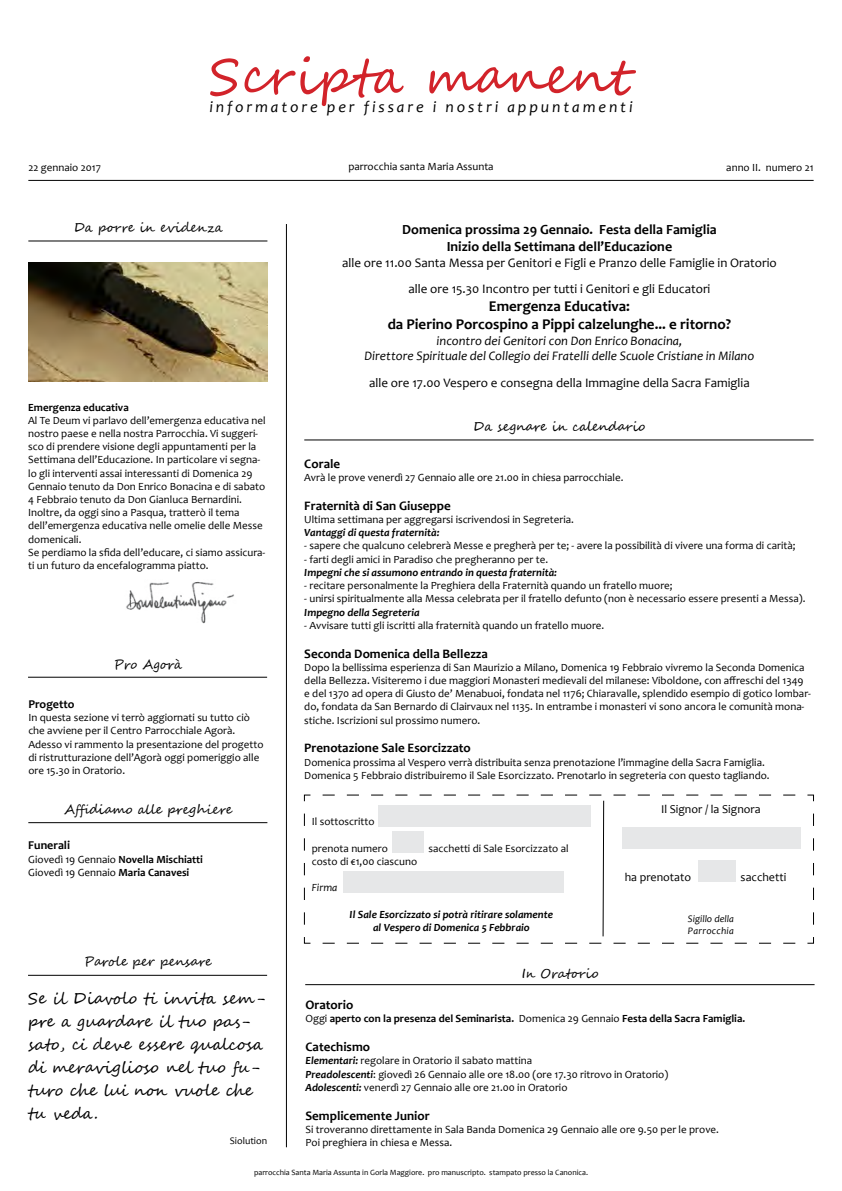
<style>
.page{position:relative;width:842px;height:1191px;background:#fff}
.page>*{position:absolute;margin:0;border:0;box-sizing:border-box;transform-origin:0 0}
.t1{font:50px "Segoe Script";letter-spacing:.01em;color:#d2232a}
.t2{font:16px/23px "Segoe Script";color:#000}
.t3{font:italic 16px "Candara";letter-spacing:.18em;color:#000}
.t4{font:700 15px/18px "Candara";color:#000;text-align:center}
.t5{font:700 14px/16.8px "Candara";color:#000;text-align:center}
.t6{font:13px/26.4px "Candara";color:#000;text-align:center}
.t7{font:700 13px "Candara";color:#000}
.t8{font:italic 13px/15.6px "Candara";color:#000;text-align:center}
.t9{font:13px "Segoe Script";color:#000}
.t10{font:13px "Segoe Script";letter-spacing:-.02em;color:#000}
.t11{font:12px "Candara";color:#000}
.t12{font:700 12px "Candara";color:#000}
.t13{font:11px/13.2px "Candara";color:#000}
.t14{font:italic 700 11px/13.2px "Candara";color:#000;text-align:center}
.t15{font:700 11px "Candara";color:#000}
.t16{font:italic 11px "Candara";color:#000}
.t17{font:italic 10px/12px "Candara";color:#000}
.t18{font:10px "Candara";color:#000}
.t19{font:8px "Candara";color:#000}
.s1{font-weight:700}
.s2{font-weight:400}
.s3{font-weight:700;font-style:italic}
</style>
<div class="page">
<hr style="left:286px;top:224px;width:1px;height:923px;background:#000">
<hr style="left:28px;top:180px;width:786px;height:1px;background:#000">
<hr style="left:28px;top:822px;width:239px;height:1px;background:#000">
<hr style="left:28px;top:241px;width:239px;height:1px;background:#000">
<hr style="left:28px;top:975px;width:239px;height:1px;background:#000">
<img style="left:126px;top:582px;width:108px;height:42px">
<img style="left:28px;top:262px;width:239px;height:119px">
<hr style="left:304px;top:440px;width:510px;height:1px;background:#000">
<hr style="left:305px;top:984px;width:509px;height:1px;background:#000">
<hr style="left:28px;top:677px;width:239px;height:1px;background:#000">
<svg style="left:323px;top:943px;width:473px;height:1px"></svg>
<svg style="left:304px;top:795px;width:510px;height:148px"></svg>
<div style="left:622px;top:827px;width:178px;height:22px;background:#e6e7e8"></div>
<svg style="left:316px;top:795px;width:479px;height:141px"></svg>
<h1 class="t1" style="left:209px;top:36px;width:421px">Scripta manent</h1>
<h2 class="t3" style="left:209px;top:97px;width:425px">informatore per fissare i nostri appuntamenti</h2>
<p class="t13" style="left:348px;top:160px;width:147px">parrocchia santa Maria Assunta</p>
<p class="t13" style="left:28px;top:161px;width:74px">22 gennaio 2017</p>
<p class="t13" style="left:726px;top:160px;width:89px">anno II. numero 21</p>
<p class="t9" style="left:74px;top:217px;width:151px">Da porre in evidenza</p>
<p class="t15" style="left:28px;top:400px;width:102px">Emergenza educativa</p>
<p class="t13" style="left:28px;top:413px;width:239px">Al Te Deum vi parlavo dell’emergenza educativa nel nostro paese e nella nostra Parrocchia. Vi suggeri&shy;sco di prendere visione degli appuntamenti per la Settimana dell’Educazione. In particolare vi segna&shy;lo gli interventi assai interessanti di Domenica 29<br>Gennaio tenuto da Don Enrico Bonacina e di sabato 4 Febbraio tenuto da Don Gianluca Bernardini.<br>Inoltre, da oggi sino a Pasqua, tratterò il tema dell’emergenza educativa nelle omelie delle Messe domenicali.<br>Se perdiamo la sfida dell’educare, ci siamo assicura&shy;ti un futuro da encefalogramma piatto.</p>
<p class="t9" style="left:114px;top:653px;width:70px">Pro Agorà</p>
<p class="t12" style="left:28px;top:696px;width:48px">Progetto</p>
<p class="t13" style="left:28px;top:711px;width:237px">In questa sezione vi terrò aggiornati su tutto ciò che avviene per il Centro Parrocchiale Agorà.<br>Adesso vi rammento la presentazione del progetto di ristrutturazione dell’Agorà oggi pomeriggio alle ore 15.30 in Oratorio.</p>
<p class="t9" style="left:64px;top:799px;width:170px">Affidiamo alle preghiere</p>
<p class="t12" style="left:28px;top:838px;width:43px">Funerali</p>
<p class="t13" style="left:28px;top:852px;width:176px">Giovedì 19 Gennaio <span class="s1">Novella Mischiatti<br></span>Giovedì 19 Gennaio <span class="s1">Maria Canavesi</span></p>
<p class="t10" style="left:84px;top:951px;width:129px">Parole per pensare</p>
<h2 class="t2" style="left:28px;top:987px;width:239px">Se il Diavolo ti invita sem&shy;pre a guardare il tuo pas&shy;sato, ci deve essere qualcosa di meraviglioso nel tuo fu&shy;turo che lui non vuole che tu veda.</h2>
<p class="t18" style="left:230px;top:1134px;width:39px">Siolution</p>
<p class="t5" style="left:402px;top:221px;width:316px">Domenica prossima 29 Gennaio. Festa della Famiglia<br>Inizio della Settimana dell’Educazione</p>
<p class="t6" style="left:342px;top:249px;width:436px">alle ore 11.00 Santa Messa per Genitori e Figli e Pranzo delle Famiglie in Oratorio alle ore 15.30 Incontro per tutti i Genitori e gli Educatori</p>
<h3 class="t4" style="left:388px;top:297px;width:345px">Emergenza Educativa:<br>da Pierino Porcospino a Pippi calzelunghe... e ritorno?</h3>
<p class="t8" style="left:365px;top:332px;width:391px">incontro dei Genitori con Don Enrico Bonacina,<br>Direttore Spirituale del Collegio dei Fratelli delle Scuole Cristiane in Milano</p>
<p class="t6" style="left:369px;top:369px;width:382px">alle ore 17.00 Vespero e consegna della Immagine della Sacra Famiglia</p>
<p class="t9" style="left:473px;top:416px;width:174px">Da segnare in calendario</p>
<p class="t7" style="left:304px;top:455px;width:37px">Corale</p>
<p class="t13" style="left:304px;top:471px;width:321px">Avrà le prove venerdì 27 Gennaio alle ore 21.00 in chiesa parrocchiale.</p>
<p class="t7" style="left:304px;top:497px;width:148px">Fraternità di San Giuseppe</p>
<p class="t13" style="left:304px;top:513px;width:271px">Ultima settimana per aggregarsi iscrivendosi in Segreteria.</p>
<p class="t14" style="left:304px;top:526px;width:137px">Vantaggi di questa fraternità:</p>
<p class="t13" style="left:304px;top:539px;width:493px">- sapere che qualcuno celebrerà Messe e pregherà per te; - avere la possibilità di vivere una forma di carità;</p>
<p class="t13" style="left:304px;top:552px;width:245px">- farti degli amici in Paradiso che pregheranno per te.</p>
<p class="t14" style="left:304px;top:565px;width:254px">Impegni che si assumono entrando in questa fraternità:</p>
<p class="t13" style="left:304px;top:579px;width:370px">- recitare personalmente la Preghiera della Fraternità quando un fratello muore;</p>
<p class="t13" style="left:304px;top:592px;width:503px">- unirsi spiritualmente alla Messa celebrata per il fratello defunto (non è necessario essere presenti a Messa).</p>
<p class="t14" style="left:304px;top:605px;width:117px">Impegno della Segreteria</p>
<p class="t13" style="left:304px;top:618px;width:302px">- Avvisare tutti gli iscritti alla fraternità quando un fratello muore.</p>
<p class="t7" style="left:304px;top:645px;width:185px">Seconda Domenica della Bellezza</p>
<p class="t13" style="left:304px;top:660px;width:508px">Dopo la bellissima esperienza di San Maurizio a Milano, Domenica 19 Febbraio vivremo la Seconda Domenica della Bellezza. Visiteremo i due maggiori Monasteri medievali del milanese: Viboldone, con affreschi del 1349 e del 1370 ad opera di Giusto de’ Menabuoi, fondata nel 1176; Chiaravalle, splendido esempio di gotico lombar&shy;do, fondata da San Bernardo di Clairvaux nel 1135. In entrambe i monasteri vi sono ancora le comunità mona&shy;stiche. Iscrizioni sul prossimo numero.</p>
<p class="t7" style="left:304px;top:740px;width:168px">Prenotazione Sale Esorcizzato</p>
<p class="t13" style="left:304px;top:755px;width:467px">Domenica prossima al Vespero verrà distribuita senza prenotazione l’immagine della Sacra Famiglia.<br>Domenica 5 Febbraio distribuiremo il Sale Esorcizzato. Prenotarlo in segreteria con questo tagliando.</p>
<p class="t13" style="left:312px;top:815px;width:64px">Il sottoscritto</p>
<p class="t13" style="left:312px;top:841px;width:78px">prenota numero</p>
<p class="t13" style="left:428px;top:841px;width:142px">sacchetti di Sale Esorcizzato al</p>
<p class="t13" style="left:312px;top:854px;width:107px">costo di €1,00 ciascuno</p>
<p class="t16" style="left:312px;top:880px;width:27px">Firma</p>
<p class="t14" style="left:350px;top:907px;width:205px">Il Sale Esorcizzato si potrà ritirare solamente al Vespero di Domenica 5 Febbraio</p>
<p class="t9" style="left:522px;top:963px;width:78px">In Oratorio</p>
<p class="t11" style="left:661px;top:802px;width:101px">Il Signor / la Signora</p>
<p class="t11" style="left:625px;top:869px;width:68px">ha prenotato</p>
<p class="t11" style="left:741px;top:869px;width:47px">sacchetti</p>
<p class="t17" style="left:688px;top:912px;width:48px">Sigillo della<br>Parrocchia</p>
<p class="t7" style="left:305px;top:996px;width:49px">Oratorio</p>
<p class="t15" style="left:305px;top:1011px;width:441px"><span class="s2">Oggi</span> aperto con la presenza del Seminarista. <span class="s2">Domenica 29 Gennaio</span> Festa della Sacra Famiglia.</p>
<p class="t7" style="left:305px;top:1038px;width:66px">Catechismo</p>
<p class="t13" style="left:305px;top:1054px;width:364px"><span class="s3">Elementari:</span> regolare in Oratorio il sabato mattina<br><span class="s3">Preadolescenti</span>: giovedì 26 Gennaio alle ore 18.00 (ore 17.30 ritrovo in Oratorio)<br><span class="s3">Adolescenti:</span> venerdì 27 Gennaio alle ore 21.00 in Oratorio</p>
<p class="t7" style="left:305px;top:1107px;width:126px">Semplicemente Junior</p>
<p class="t13" style="left:305px;top:1122px;width:415px">Si troveranno direttamente in Sala Banda Domenica 29 Gennaio alle ore 9.50 per le prove.<br>Poi preghiera in chiesa e Messa.</p>
<p class="t19" style="left:254px;top:1167px;width:335px">parrocchia Santa Maria Assunta in Gorla Maggiore. pro manuscripto. stampato presso la Canonica.</p>
</div>
